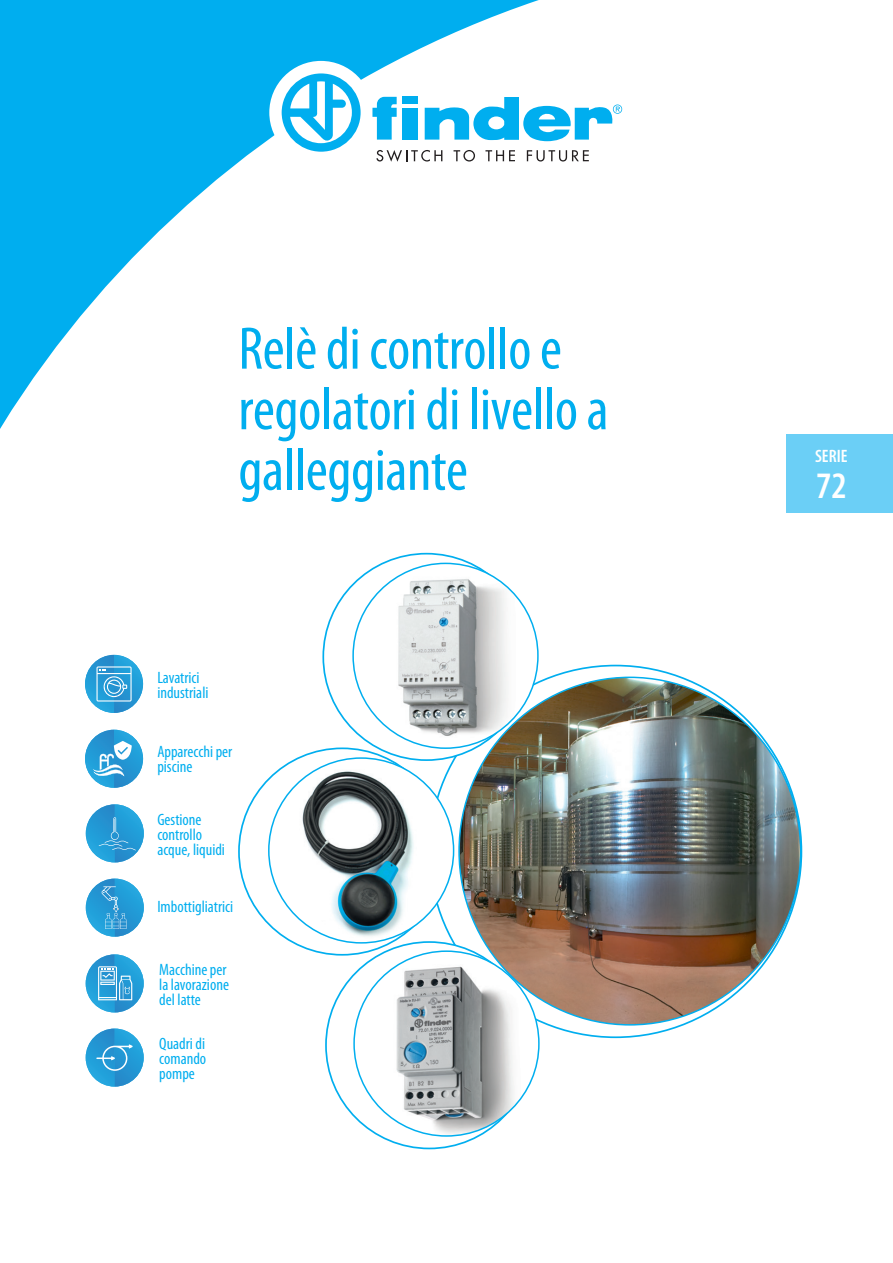
<style>
.page{position:relative;width:893px;height:1263px;background:#fff}
.page>*{position:absolute;margin:0;border:0;box-sizing:border-box;transform-origin:0 0}
.t1{font:condensed 60.6px/60.6px "Myriad Pro";letter-spacing:-.01em;color:#00aeef}
.t2{font:600 condensed 37.5px "Myriad Pro";color:#fff}
.t3{font:600 condensed 18px "Myriad Pro";color:#fff}
.t4{font:condensed 16.5px/15px "Myriad Pro";color:#00aeef}
</style>
<div class="page">
<div style="left:787px;top:434px;width:106px;height:78px;background:#6bcff6"></div>
<svg style="left:0;top:0;width:551px;height:429px"></svg>
<div style="left:269px;top:61px;width:104px;height:103px;background:#fff;border-radius:50%"></div>
<svg style="left:282px;top:73px;width:79px;height:79px"></svg>
<svg style="left:425px;top:97px;width:197px;height:44px"></svg>
<svg style="left:372px;top:97px;width:25px;height:43px"></svg>
<div style="left:403px;top:108px;width:15px;height:32px;background:#00aeef"></div>
<div style="left:403px;top:97px;width:15px;height:7px;background:#00aeef"></div>
<svg style="left:376px;top:150px;width:66px;height:12px"></svg>
<svg style="left:454px;top:150px;width:21px;height:12px"></svg>
<svg style="left:485px;top:150px;width:30px;height:11px"></svg>
<svg style="left:527px;top:150px;width:62px;height:12px"></svg>
<img style="left:85px;top:730px;width:58px;height:58px">
<svg style="left:93px;top:741px;width:39px;height:36px"></svg>
<img style="left:86px;top:879px;width:58px;height:58px">
<svg style="left:101px;top:886px;width:26px;height:43px"></svg>
<img style="left:86px;top:804px;width:58px;height:58px">
<svg style="left:99px;top:817px;width:37px;height:33px"></svg>
<img style="left:86px;top:954px;width:58px;height:58px">
<svg style="left:98px;top:966px;width:34px;height:34px"></svg>
<img style="left:86px;top:1028px;width:58px;height:58px">
<svg style="left:96px;top:1044px;width:37px;height:27px"></svg>
<img style="left:85px;top:655px;width:58px;height:58px">
<svg style="left:96px;top:666px;width:36px;height:35px"></svg>
<img style="left:388px;top:569px;width:128px;height:179px">
<img style="left:296px;top:765px;width:131px;height:178px">
<img style="left:386px;top:960px;width:137px;height:176px">
<img style="left:459px;top:677px;width:342px;height:348px">
<h1 class="t1" style="left:238px;top:318px;width:372px">Relè di controllo e regolatori di livello a galleggiante</h1>
<p class="t4" style="left:157px;top:670px;width:53px">Lavatrici industriali</p>
<p class="t4" style="left:157px;top:743px;width:76px">Apparecchi per piscine</p>
<p class="t4" style="left:157px;top:811px;width:69px">Gestione controllo acque, liquidi</p>
<p class="t4" style="left:157px;top:899px;width:77px">Imbottigliatrici</p>
<p class="t4" style="left:159px;top:961px;width:71px">Macchine per la lavorazione del latte</p>
<p class="t4" style="left:159px;top:1036px;width:49px;text-align:justify">Quadri di comando pompe</p>
<p class="t3" style="left:815px;top:446px;width:34px">SЕRIE</p>
<h2 class="t2" style="left:816px;top:465px;width:32px">72</h2>
</div>
